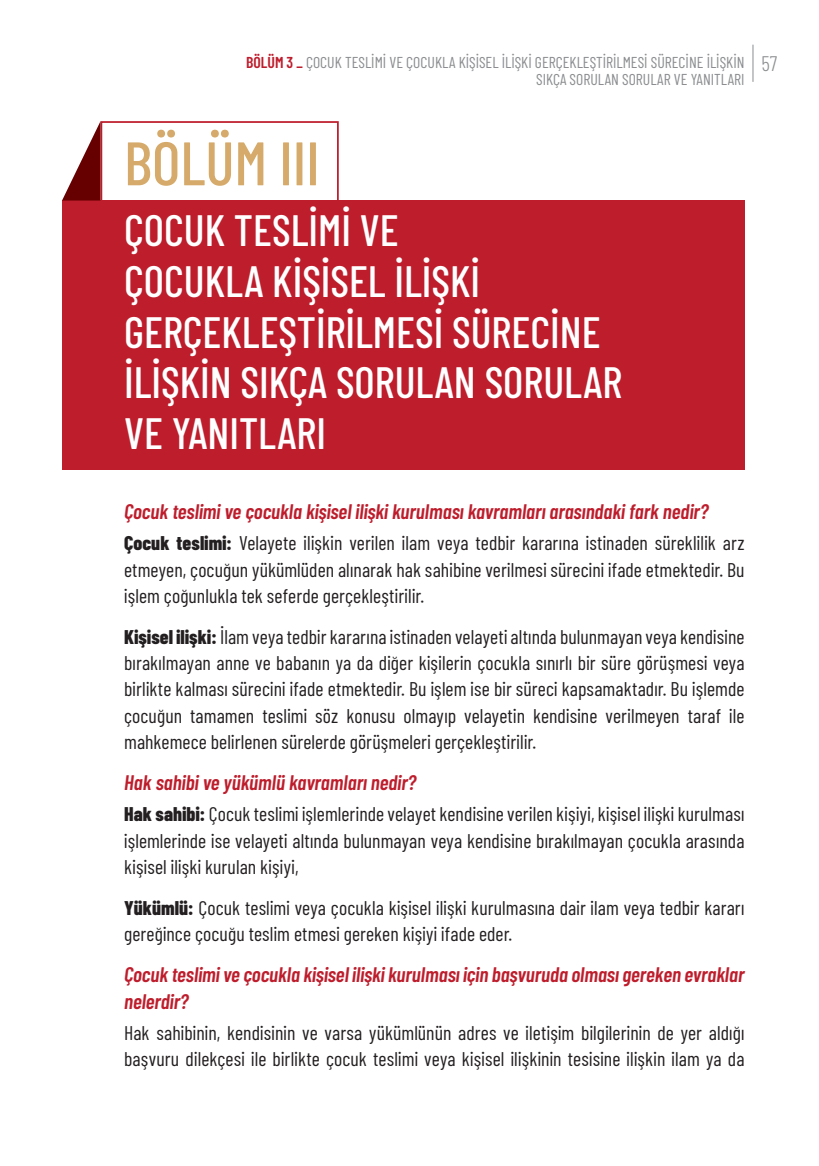
<style>
.page{position:relative;width:819px;height:1166px;background:#fff}
.page>*{position:absolute;margin:0;border:0;box-sizing:border-box;transform-origin:0 0}
._1_BOLUM_BASLIK{font:500 61.25px "Barlow Condensed";color:#d5aa6a}
._2_BOLUM_ISIM{font:500 43.75px/50.8px "Barlow Condensed";color:#fff}
._10_soru{font:italic 600 21px/26.2px "Barlow Condensed";color:#be1d2c}
._4_ANA_METIN{font:19.78px/26.2px "Barlow Condensed";letter-spacing:.005em;color:#231f20;text-align:justify}
.t1{font:15.75px "Barlow Condensed";color:#8a8c8f}
.s1{font-weight:600;color:#be1d2c}
.s2{font-weight:300;font-size:21px}
.s3{font-weight:800}
</style>
<div class="page">
<hr style="left:752px;top:45px;width:1px;height:37px;background:#8a8c8f">
<div style="left:62px;top:200px;width:682px;height:270px;background:#be1d2c"></div>
<svg style="left:62px;top:122px;width:38px;height:78px"></svg>
<p class="t1" style="left:246px;top:51px;width:532px"><span class="s1">BÖLÜM 3 _</span> ÇOCUK TESLİMİ VE ÇOCUKLA KİŞİSEL İLİŞKİ GERÇEKLEŞTİRİLMESİ SÜRECİNE İLİŞKİN <span class="s2">57</span></p>
<p class="t1" style="left:536px;top:68px;width:210px">SIKÇA SORULAN SORULAR VE YANITLARI</p>
<p class="_1_BOLUM_BASLIK" style="left:124px;top:120px;width:197px">BÖLÜM III</p>
<p class="_2_BOLUM_ISIM" style="left:124px;top:202px;width:500px">ÇOCUK TESLİMİ VE<br>ÇOCUKLA KİŞİSEL İLİŞKİ<br>GERÇEKLEŞTİRİLMESİ SÜRECİNE<br>İLİŞKİN SIKÇA SORULAN SORULAR<br>VE YANITLARI</p>
<p class="_10_soru" style="left:124px;top:497px;width:586px">Çocuk teslimi ve çocukla kişisel ilişki kurulması kavramları arasındaki fark nedir?</p>
<p class="_4_ANA_METIN" style="left:124px;top:528px;width:622px"><span class="s3">Çocuk teslimi:</span> Velayete ilişkin verilen ilam veya tedbir kararına istinaden süreklilik arz etmeyen, çocuğun yükümlüden alınarak hak sahibine verilmesi sürecini ifade etmektedir. Bu işlem çoğunlukla tek seferde gerçekleştirilir.</p>
<p class="_4_ANA_METIN" style="left:124px;top:622px;width:622px"><span class="s3">Kişisel ilişki:</span> İlam veya tedbir kararına istinaden velayeti altında bulunmayan veya kendisine bırakılmayan anne ve babanın ya da diğer kişilerin çocukla sınırlı bir süre görüşmesi veya birlikte kalması sürecini ifade etmektedir. Bu işlem ise bir süreci kapsamaktadır. Bu işlemde çocuğun tamamen teslimi söz konusu olmayıp velayetin kendisine verilmeyen taraf ile mahkemece belirlenen sürelerde görüşmeleri gerçekleştirilir.</p>
<p class="_10_soru" style="left:124px;top:768px;width:294px">Hak sahibi ve yükümlü kavramları nedir?</p>
<p class="_4_ANA_METIN" style="left:124px;top:799px;width:622px"><span class="s3">Hak sahibi:</span> Çocuk teslimi işlemlerinde velayet kendisine verilen kişiyi, kişisel ilişki kurulması işlemlerinde ise velayeti altında bulunmayan veya kendisine bırakılmayan çocukla arasında kişisel ilişki kurulan kişiyi,</p>
<p class="_4_ANA_METIN" style="left:124px;top:893px;width:622px"><span class="s3">Yükümlü:</span> Çocuk teslimi veya çocukla kişisel ilişki kurulmasına dair ilam veya tedbir kararı gereğince çocuğu teslim etmesi gereken kişiyi ifade eder.</p>
<p class="_10_soru" style="left:124px;top:960px;width:622px">Çocuk teslimi ve çocukla kişisel ilişki kurulması için başvuruda olması gereken evraklar nelerdir?</p>
<p class="_4_ANA_METIN" style="left:124px;top:1018px;width:622px">Hak sahibinin, kendisinin ve varsa yükümlünün adres ve iletişim bilgilerinin de yer aldığı başvuru dilekçesi ile birlikte çocuk teslimi veya kişisel ilişkinin tesisine ilişkin ilam ya da</p>
</div>
